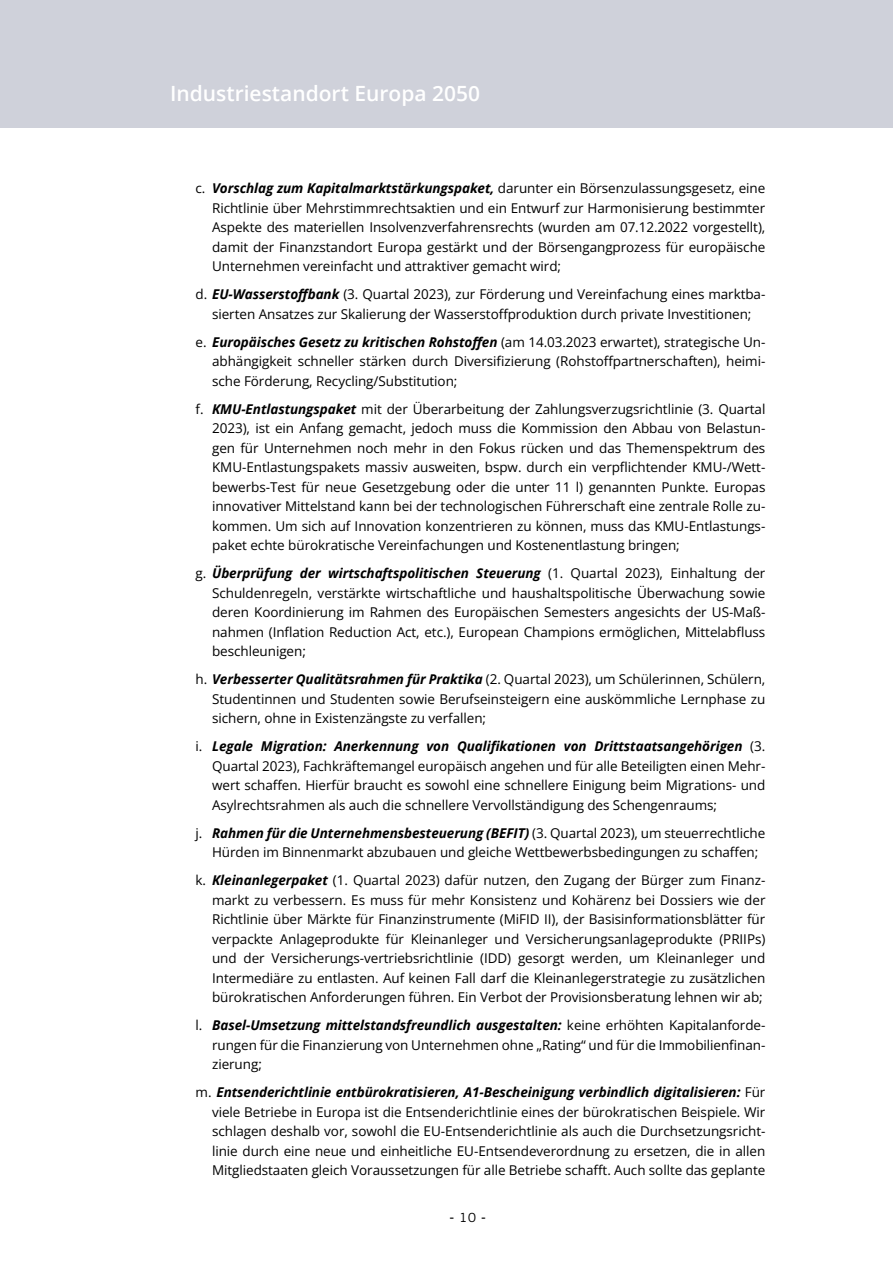
<style>
.page{position:relative;width:893px;height:1263px;background:#fff}
.page>*{position:absolute;margin:0;border:0;box-sizing:border-box;transform-origin:0 0}
.t1{font:600 21px "Open Sans";color:#fff}
.t2{font:13.5px/19.5px "Open Sans";letter-spacing:-.005em;color:#000;text-align:justify}
.t3{font:300 13.5px "PF Beau Sans Pro";color:#000}
.s1{font-weight:700;font-style:italic}
</style>
<div class="page">
<div style="left:0;top:0;width:893px;height:128px;background:#cfd1da"></div>
<p class="t1" style="left:170px;top:79px;width:311px">Industriestandort Europa 2050</p>
<p class="t2" style="left:212px;top:178px;width:555px;text-indent:-16px">c. <span class="s1">Vorschlag zum Kapitalmarktstärkungspaket,</span> darunter ein Börsenzulassungsgesetz, eine Richtlinie über Mehrstimmrechtsaktien und ein Entwurf zur Harmonisierung bestimmter Aspekte des materiellen Insolvenzverfahrensrechts (wurden am 07.12.2022 vorgestellt), damit der Finanzstandort Europa gestärkt und der Börsengangprozess für europäische Unternehmen vereinfacht und attraktiver gemacht wird;</p>
<p class="t2" style="left:196px;top:284px;width:571px;text-align:center">d. <span class="s1">EU-Wasserstoffbank</span> (3. Quartal 2023), zur Förderung und Vereinfachung eines marktba&shy;sierten Ansatzes zur Skalierung der Wasserstoffproduktion durch private Investitionen;</p>
<p class="t2" style="left:212px;top:332px;width:555px;text-indent:-16px">e. <span class="s1">Europäisches Gesetz zu kritischen Rohstoffen</span> (am 14.03.2023 erwartet), strategische Un&shy;abhängigkeit schneller stärken durch Diversifizierung (Rohstoffpartnerschaften), heimi&shy;sche Förderung, Recycling/Substitution;</p>
<p class="t2" style="left:212px;top:399px;width:555px;text-indent:-16px">f. <span class="s1">KMU-Entlastungspaket</span> mit der Überarbeitung der Zahlungsverzugsrichtlinie (3. Quartal 2023), ist ein Anfang gemacht, jedoch muss die Kommission den Abbau von Belastun&shy;gen für Unternehmen noch mehr in den Fokus rücken und das Themenspektrum des KMU-Entlastungspakets massiv ausweiten, bspw. durch ein verpflichtender KMU-/Wett&shy;bewerbs-Test für neue Gesetzgebung oder die unter 11 l) genannten Punkte. Europas innovativer Mittelstand kann bei der technologischen Führerschaft eine zentrale Rolle zu&shy;kommen. Um sich auf Innovation konzentrieren zu können, muss das KMU-Entlastungs&shy;paket echte bürokratische Vereinfachungen und Kostenentlastung bringen;</p>
<p class="t2" style="left:212px;top:563px;width:555px;text-indent:-16px">g. <span class="s1">Überprüfung der wirtschaftspolitischen Steuerung</span> (1. Quartal 2023), Einhaltung der Schuldenregeln, verstärkte wirtschaftliche und haushaltspolitische Überwachung sowie deren Koordinierung im Rahmen des Europäischen Semesters angesichts der US-Maß&shy;nahmen (Inflation Reduction Act, etc.), European Champions ermöglichen, Mittelabfluss beschleunigen;</p>
<p class="t2" style="left:212px;top:669px;width:555px;text-indent:-16px">h. <span class="s1">Verbesserter Qualitätsrahmen für Praktika</span> (2. Quartal 2023), um Schülerinnen, Schülern, Studentinnen und Studenten sowie Berufseinsteigern eine auskömmliche Lernphase zu sichern, ohne in Existenzängste zu verfallen;</p>
<p class="t2" style="left:212px;top:736px;width:555px;text-indent:-16px">i. <span class="s1">Legale Migration: Anerkennung von Qualifikationen von Drittstaatsangehörigen</span> (3.<br>Quartal 2023), Fachkräftemangel europäisch angehen und für alle Beteiligten einen Mehr&shy;wert schaffen. Hierfür braucht es sowohl eine schnellere Einigung beim Migrations- und Asylrechtsrahmen als auch die schnellere Vervollständigung des Schengenraums;</p>
<p class="t2" style="left:212px;top:823px;width:555px;text-indent:-16px">j. <span class="s1">Rahmen für die Unternehmensbesteuerung (BEFIT)</span> (3. Quartal 2023), um steuerrechtliche<br>Hürden im Binnenmarkt abzubauen und gleiche Wettbewerbsbedingungen zu schaffen;</p>
<p class="t2" style="left:212px;top:870px;width:555px;text-indent:-16px">k. <span class="s1">Kleinanlegerpaket</span> (1. Quartal 2023) dafür nutzen, den Zugang der Bürger zum Finanz&shy;markt zu verbessern. Es muss für mehr Konsistenz und Kohärenz bei Dossiers wie der Richtlinie über Märkte für Finanzinstrumente (MiFID II), der Basisinformationsblätter für verpackte Anlageprodukte für Kleinanleger und Versicherungsanlageprodukte (PRIIPs) und der Versicherungs-vertriebsrichtlinie (IDD) gesorgt werden, um Kleinanleger und Intermediäre zu entlasten. Auf keinen Fall darf die Kleinanlegerstrategie zu zusätzlichen bürokratischen Anforderungen führen. Ein Verbot der Provisionsberatung lehnen wir ab;</p>
<p class="t2" style="left:212px;top:1015px;width:555px;text-indent:-16px">l. <span class="s1">Basel-Umsetzung mittelstandsfreundlich ausgestalten:</span> keine erhöhten Kapitalanforde&shy;rungen für die Finanzierung von Unternehmen ohne „Rating“ und für die Immobilienfinan&shy;zierung;</p>
<p class="t2" style="left:212px;top:1082px;width:555px;text-indent:-16px">m. <span class="s1">Entsenderichtlinie entbürokratisieren, A1-Bescheinigung verbindlich digitalisieren:</span> Für viele Betriebe in Europa ist die Entsenderichtlinie eines der bürokratischen Beispiele. Wir schlagen deshalb vor, sowohl die EU-Entsenderichtlinie als auch die Durchsetzungsricht&shy;linie durch eine neue und einheitliche EU-Entsendeverordnung zu ersetzen, die in allen Mitgliedstaaten gleich Voraussetzungen für alle Betriebe schafft. Auch sollte das geplante</p>
<p class="t3" style="left:449px;top:1210px;width:38px">- 10 -</p>
</div>
